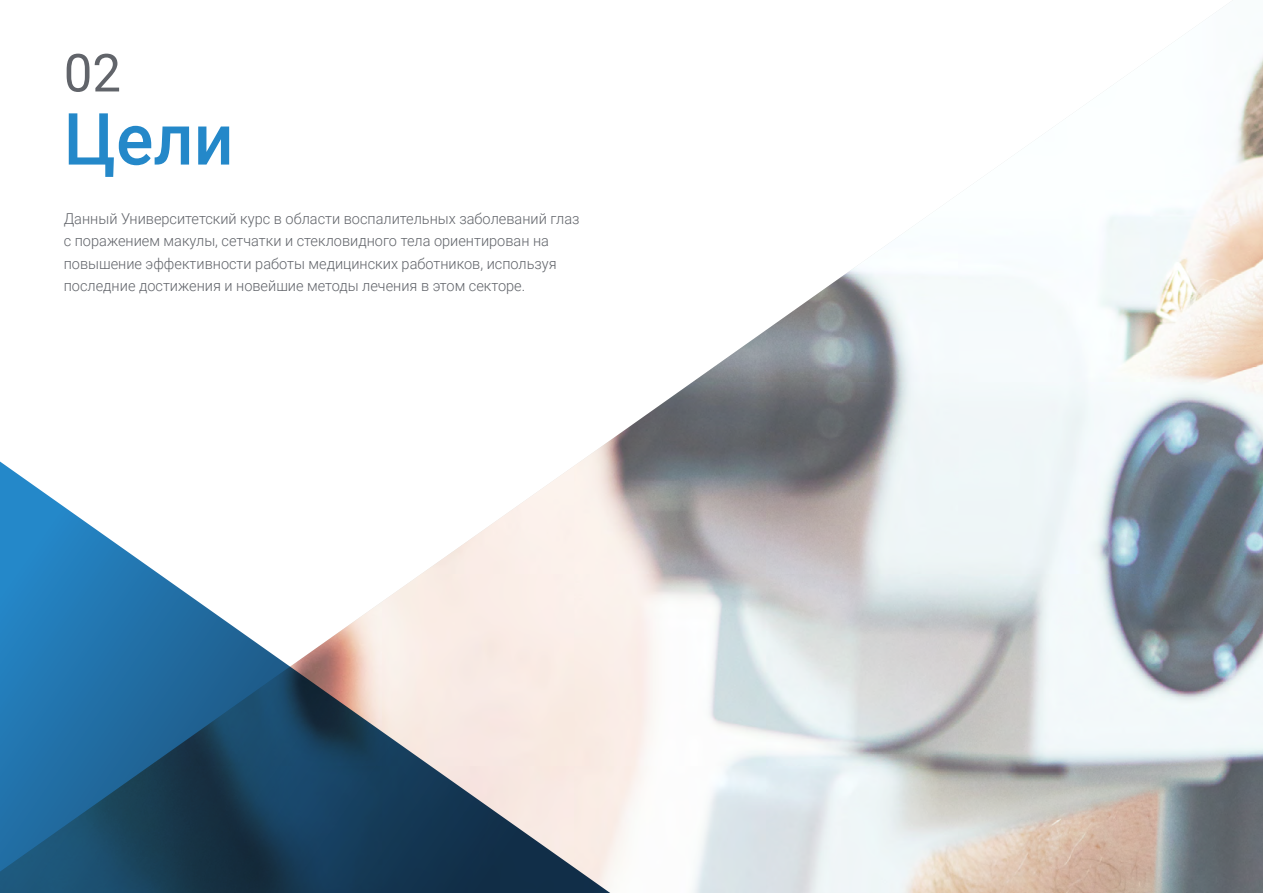
<style>
.page{position:relative;width:1263px;height:893px;background:#fff}
.page>*{position:absolute;margin:0;border:0;box-sizing:border-box;transform-origin:0 0}
.t1{font:500 72px "Roboto";color:#2488c9}
.t2{font:52.5px "Roboto";color:#61646a}
.t3{font:300 15px/22.5px "Roboto";color:#61646a}
</style>
<div class="page">
<img style="left:602px;top:0;width:661px;height:893px">
<svg style="left:0;top:446px;width:640px;height:447px"></svg>
<h2 class="t2" style="left:64px;top:36px;width:59px">02</h2>
<h1 class="t1" style="left:64px;top:89px;width:171px">Цели</h1>
<p class="t3" style="left:64px;top:207px;width:517px">Данный Университетский курс в области воспалительных заболеваний глаз с поражением макулы, сетчатки и стекловидного тела ориентирован на повышение эффективности работы медицинских работников, используя последние достижения и новейшие методы лечения в этом секторе.</p>
</div>
